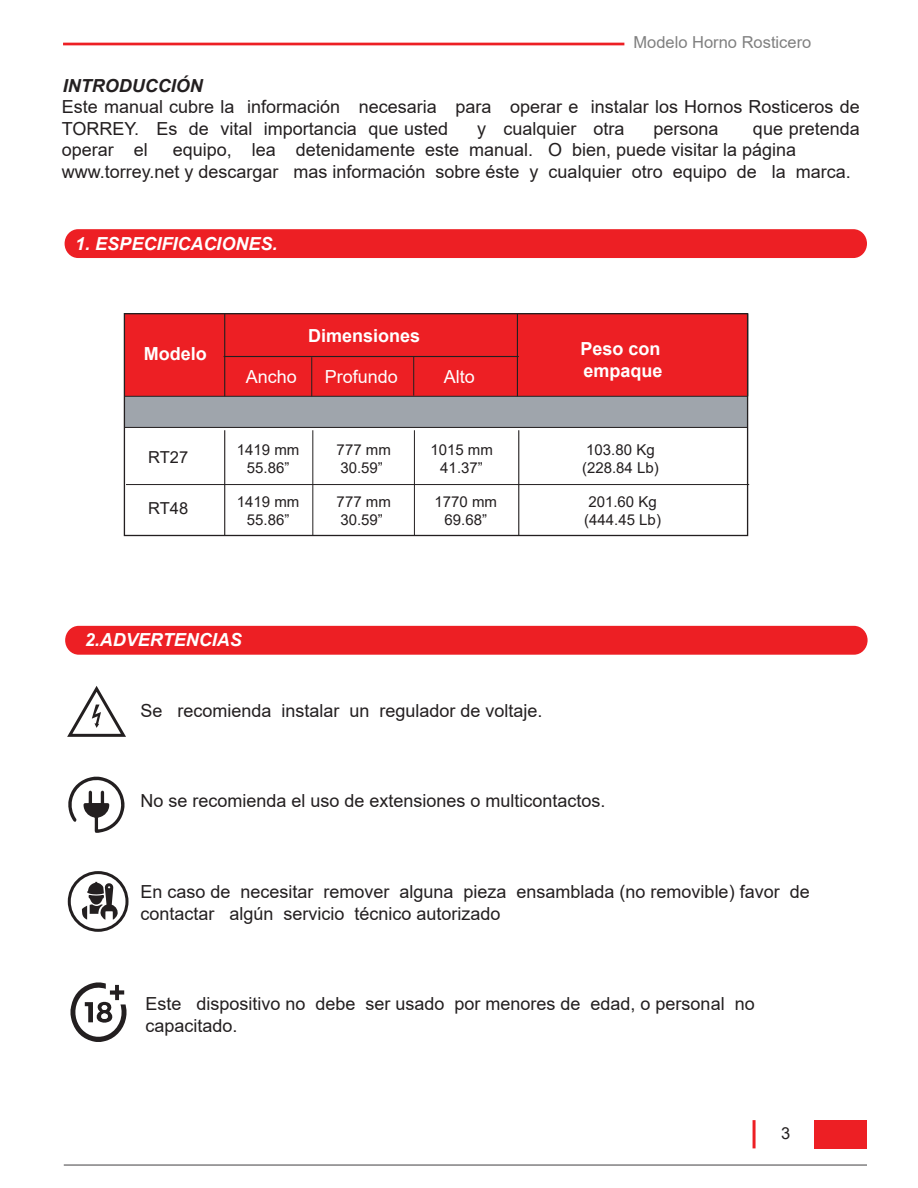
<style>
.page{position:relative;width:918px;height:1188px;background:#fff}
.page>*{position:absolute;margin:0;border:0;box-sizing:border-box;transform-origin:0 0}
.t1{font:18px/21.6px "Arial";color:#231f20}
.t2{font:italic 700 18px "Arial";color:#fff}
.t3{font:700 18px/21.6px "Arial";color:#fff}
.t4{font:18px "Arial";color:#fff}
.t5{font:italic 700 18px "Arial";color:#231f20}
.t6{font:16.5px "Arial";color:#808080}
.t7{font:16.5px "Arial";color:#231f20}
.t8{font:15px/18px "Arial";color:#231f20;text-align:center}
</style>
<div class="page">
<div style="left:65px;top:626px;width:803px;height:29px;background:#ed1f24;border-radius:14px"></div>
<div style="left:65px;top:229px;width:802px;height:29px;background:#ed1f24;border-radius:14px"></div>
<svg style="left:67px;top:686px;width:59px;height:51px"></svg>
<div style="left:63px;top:43px;width:561px;height:2px;border:2px solid #ed1f24"></div>
<hr style="left:64px;top:1165px;width:803px;height:1px;background:#414042">
<div style="left:814px;top:1120px;width:53px;height:28px;background:#ed1f24"></div>
<hr style="left:753px;top:1120px;width:3px;height:28px;background:#ed1f24">
<div style="left:124px;top:396px;width:624px;height:31px;background:#9fa5ac"></div>
<div style="left:124px;top:314px;width:624px;height:82px;background:#ed1f24"></div>
<div style="left:124px;top:313px;width:624px;height:223px;border:1px solid #231f20"></div>
<hr style="left:224px;top:314px;width:1px;height:82px;background:#231f20">
<hr style="left:747px;top:314px;width:1px;height:82px;background:#231f20">
<hr style="left:124px;top:396px;width:624px;height:1px;background:#231f20">
<hr style="left:124px;top:427px;width:624px;height:1px;background:#231f20">
<hr style="left:224px;top:430px;width:1px;height:105px;background:#231f20">
<hr style="left:313px;top:430px;width:1px;height:105px;background:#231f20">
<hr style="left:414px;top:430px;width:1px;height:105px;background:#231f20">
<hr style="left:518px;top:430px;width:1px;height:105px;background:#231f20">
<svg style="left:71px;top:982px;width:55px;height:60px"></svg>
<svg style="left:68px;top:777px;width:56px;height:56px"></svg>
<svg style="left:82px;top:882px;width:37px;height:38px"></svg>
<div style="left:68px;top:871px;width:61px;height:61px;border:3px solid #231f20;border-radius:50%"></div>
<hr style="left:517px;top:314px;width:1px;height:82px;background:#231f20">
<hr style="left:224px;top:356px;width:295px;height:1px;background:#231f20">
<hr style="left:311px;top:357px;width:1px;height:39px;background:#231f20">
<hr style="left:413px;top:357px;width:1px;height:39px;background:#231f20">
<hr style="left:126px;top:484px;width:623px;height:1px;background:#231f20">
<p class="t5" style="left:63px;top:74px;width:141px">INTRODUCCIÓN</p>
<p class="t6" style="left:634px;top:31px;width:179px">Modelo Horno Rosticero</p>
<p class="t1" style="left:62px;top:96px;width:800px">Este manual cubre la información necesaria para operar e instalar los Hornos Rosticeros de<br>TORREY. Es de vital importancia que usted</p>
<p class="t1" style="left:477px;top:117px;width:149px">y cualquier otra</p>
<p class="t1" style="left:653px;top:117px;width:67px">persona</p>
<p class="t1" style="left:753px;top:117px;width:108px">que pretenda</p>
<p class="t1" style="left:62px;top:139px;width:790px;text-indent:111px">equipo, lea detenidamente este manual. O bien, puede visitar la página www.torrey.net y descargar mas información sobre éste y cualquier otro equipo de la marca.</p>
<p class="t1" style="left:62px;top:139px;width:88px">operar el</p>
<p class="t2" style="left:75px;top:232px;width:204px">1. ESPECIFICACIONES.</p>
<p class="t3" style="left:144px;top:343px;width:65px">Modelo</p>
<p class="t3" style="left:308px;top:325px;width:114px">Dimensiones</p>
<p class="t4" style="left:246px;top:364px;width:53px">Ancho</p>
<p class="t4" style="left:325px;top:364px;width:75px">Profundo</p>
<p class="t4" style="left:444px;top:364px;width:33px">Alto</p>
<p class="t3" style="left:581px;top:338px;width:84px">Peso con empaque</p>
<p class="t7" style="left:148px;top:446px;width:42px">RT27</p>
<p class="t8" style="left:237px;top:441px;width:64px">1419 mm<br>55.86”</p>
<p class="t8" style="left:430px;top:441px;width:64px">1015 mm<br>41.37”</p>
<p class="t8" style="left:582px;top:441px;width:78px;text-align:left">103.80 Kg (228.84 Lb)</p>
<p class="t8" style="left:337px;top:493px;width:56px;text-align:left">777 mm<br>30.59”</p>
<p class="t8" style="left:435px;top:493px;width:64px">1770 mm<br>69.68”</p>
<p class="t8" style="left:584px;top:493px;width:78px;text-align:left">201.60 Kg (444.45 Lb)</p>
<p class="t8" style="left:337px;top:441px;width:56px;text-align:left">777 mm<br>30.59”</p>
<p class="t7" style="left:148px;top:497px;width:42px">RT48</p>
<p class="t8" style="left:237px;top:493px;width:64px">1419 mm<br>55.86”</p>
<p class="t2" style="left:85px;top:628px;width:159px">2.ADVERTENCIAS</p>
<p class="t1" style="left:140px;top:700px;width:404px">Se recomienda instalar un regulador de voltaje.</p>
<p class="t1" style="left:140px;top:790px;width:467px">No se recomienda el uso de extensiones o multicontactos.</p>
<p class="t1" style="left:140px;top:881px;width:671px">En caso de necesitar remover alguna pieza ensamblada (no removible) favor de contactar algún servicio técnico autorizado</p>
<p class="t1" style="left:145px;top:993px;width:611px">Este dispositivo no debe ser usado por menores de edad, o personal no capacitado.</p>
<p class="t7" style="left:781px;top:1122px;width:11px">3</p>
</div>
